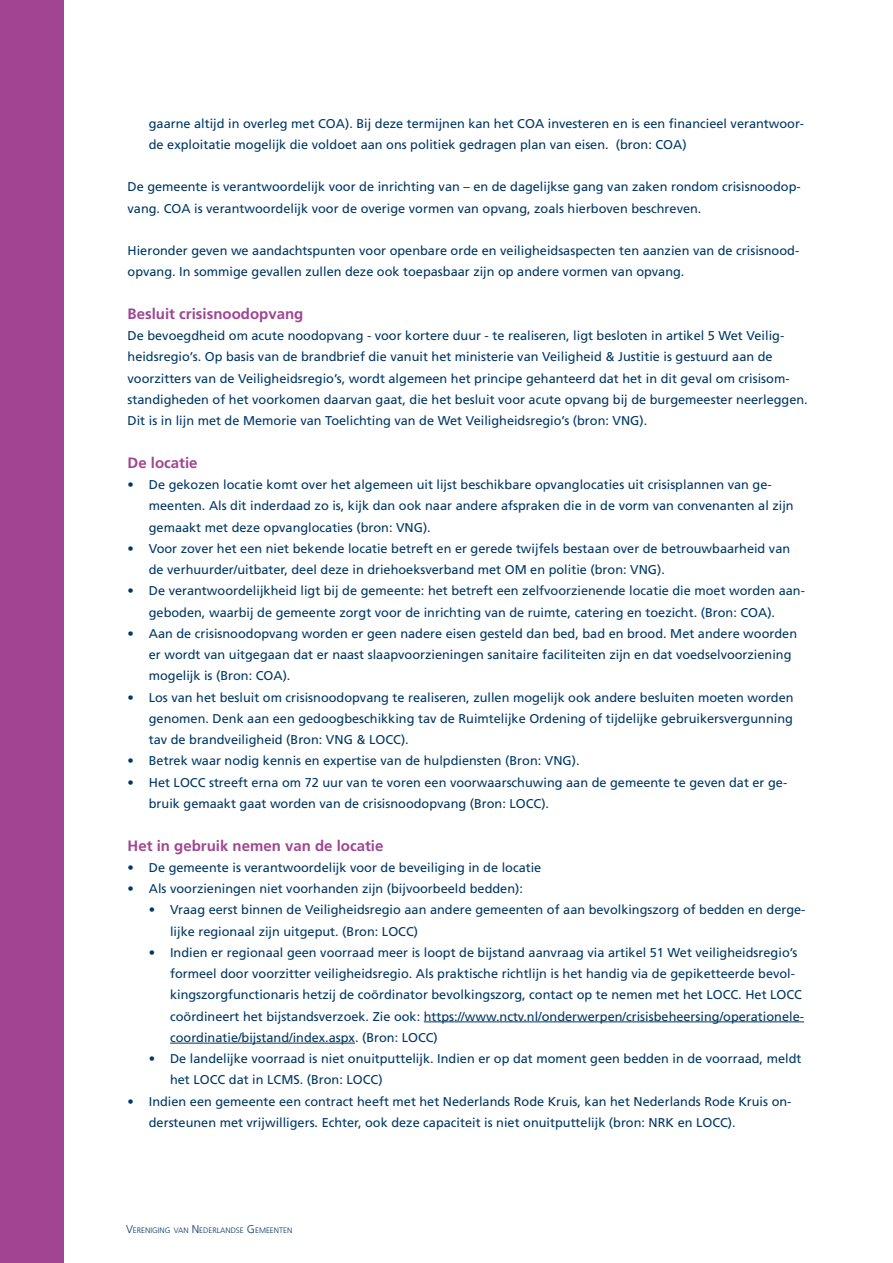
<style>
.page{position:relative;width:893px;height:1263px;background:#fff}
.page>*{position:absolute;margin:0;border:0;box-sizing:border-box;transform-origin:0 0}
._003_Tussenkop_1___1{font:700 15px "Frutiger LT Std";color:#a14593}
._004_Broodtekst___8{font:12.75px/21.3px "Frutiger LT Std";color:#003865}
.t1{font:300 7.8px "Frutiger LT Std";color:#003865}
.s1{font-size:11.25px}
</style>
<div class="page">
<div style="left:0;top:0;width:64px;height:1263px;background:#a14593"></div>
<hr style="left:424px;top:1021px;width:380px;height:1px;background:#003865">
<hr style="left:170px;top:1043px;width:185px;height:1px;background:#003865">
<p class="_004_Broodtekst___8" style="left:149px;top:113px;width:657px">gaarne altijd in overleg met COA). Bij deze termijnen kan het COA investeren en is een financieel verantwoor&shy;de exploitatie mogelijk die voldoet aan ons politiek gedragen plan van eisen. (bron: COA)</p>
<p class="_004_Broodtekst___8" style="left:128px;top:176px;width:675px">De gemeente is verantwoordelijk voor de inrichting van – en de dagelijkse gang van zaken rondom crisisnoodop&shy;vang. COA is verantwoordelijk voor de overige vormen van opvang, zoals hierboven beschreven.</p>
<p class="_004_Broodtekst___8" style="left:128px;top:240px;width:673px">Hieronder geven we aandachtspunten voor openbare orde en veiligheidsaspecten ten aanzien van de crisisnood&shy;opvang. In sommige gevallen zullen deze ook toepasbaar zijn op andere vormen van opvang.</p>
<p class="_003_Tussenkop_1___1" style="left:128px;top:305px;width:177px">Besluit crisisnoodopvang</p>
<p class="_004_Broodtekst___8" style="left:128px;top:325px;width:682px">De bevoegdheid om acute noodopvang - voor kortere duur - te realiseren, ligt besloten in artikel 5 Wet Veilig&shy;heidsregio’s. Op basis van de brandbrief die vanuit het ministerie van Veiligheid &amp; Justitie is gestuurd aan de voorzitters van de Veiligheidsregio’s, wordt algemeen het principe gehanteerd dat het in dit geval om crisisom&shy;standigheden of het voorkomen daarvan gaat, die het besluit voor acute opvang bij de burgemeester neerleggen.<br>Dit is in lijn met de Memorie van Toelichting van de Wet Veiligheidsregio’s (bron: VNG).</p>
<p class="_003_Tussenkop_1___1" style="left:128px;top:454px;width:72px">De locatie</p>
<p class="_004_Broodtekst___8" style="left:149px;top:474px;width:646px;text-indent:-21px">• De gekozen locatie komt over het algemeen uit lijst beschikbare opvanglocaties uit crisisplannen van ge&shy;meenten. Als dit inderdaad zo is, kijk dan ook naar andere afspraken die in de vorm van convenanten al zijn gemaakt met deze opvanglocaties (bron: VNG).</p>
<p class="_004_Broodtekst___8" style="left:149px;top:538px;width:643px;text-indent:-21px">• Voor zover het een niet bekende locatie betreft en er gerede twijfels bestaan over de betrouwbaarheid van de verhuurder/uitbater, deel deze in driehoeksverband met OM en politie (bron: VNG).</p>
<p class="_004_Broodtekst___8" style="left:149px;top:580px;width:658px;text-indent:-21px">• De verantwoordelijkheid ligt bij de gemeente: het betreft een zelfvoorzienende locatie die moet worden aan&shy;geboden, waarbij de gemeente zorgt voor de inrichting van de ruimte, catering en toezicht. (Bron: COA).</p>
<p class="_004_Broodtekst___8" style="left:149px;top:623px;width:650px;text-indent:-21px">• Aan de crisisnoodopvang worden er geen nadere eisen gesteld dan bed, bad en brood. Met andere woorden er wordt van uitgegaan dat er naast slaapvoorzieningen sanitaire faciliteiten zijn en dat voedselvoorziening mogelijk is (Bron: COA).</p>
<p class="_004_Broodtekst___8" style="left:149px;top:687px;width:646px;text-align:justify;text-indent:-21px">• Los van het besluit om crisisnoodopvang te realiseren, zullen mogelijk ook andere besluiten moeten worden genomen. Denk aan een gedoogbeschikking tav de Ruimtelijke Ordening of tijdelijke gebruikersvergunning tav de brandveiligheid (Bron: VNG &amp; LOCC).</p>
<p class="_004_Broodtekst___8" style="left:128px;top:750px;width:454px">• Betrek waar nodig kennis en expertise van de hulpdiensten (Bron: VNG).</p>
<p class="_004_Broodtekst___8" style="left:149px;top:772px;width:640px;text-indent:-21px">• Het LOCC streeft erna om 72 uur van te voren een voorwaarschuwing aan de gemeente te geven dat er ge&shy;bruik gemaakt gaat worden van de crisisnoodopvang (Bron: LOCC).</p>
<p class="_003_Tussenkop_1___1" style="left:128px;top:836px;width:257px">Het in gebruik nemen van de locatie</p>
<p class="_004_Broodtekst___8" style="left:128px;top:857px;width:415px">• De gemeente is verantwoordelijk voor de beveiliging in de locatie</p>
<p class="_004_Broodtekst___8" style="left:128px;top:878px;width:397px">• Als voorzieningen niet voorhanden zijn (bijvoorbeeld bedden):</p>
<p class="_004_Broodtekst___8" style="left:170px;top:899px;width:637px;text-indent:-21px">• Vraag eerst binnen de Veiligheidsregio aan andere gemeenten of aan bevolkingszorg of bedden en derge&shy;lijke regionaal zijn uitgeput. (Bron: LOCC)</p>
<p class="_004_Broodtekst___8" style="left:170px;top:942px;width:635px;text-indent:-21px">• Indien er regionaal geen voorraad meer is loopt de bijstand aanvraag via artikel 51 Wet veiligheidsregio’s formeel door voorzitter veiligheidsregio. Als praktische richtlijn is het handig via de gepiketteerde bevol&shy;kingszorgfunctionaris hetzij de coördinator bevolkingszorg, contact op te nemen met het LOCC. Het LOCC coördineert het bijstandsverzoek. Zie ook: https://www.nctv.nl/onderwerpen/crisisbeheersing/operationele&shy;coordinatie/bijstand/index.aspx. (Bron: LOCC)</p>
<p class="_004_Broodtekst___8" style="left:170px;top:1048px;width:633px;text-indent:-21px">• De landelijke voorraad is niet onuitputtelijk. Indien er op dat moment geen bedden in de voorraad, meldt het LOCC dat in LCMS. (Bron: LOCC)</p>
<p class="_004_Broodtekst___8" style="left:149px;top:1090px;width:644px;text-indent:-21px">• Indien een gemeente een contract heeft met het Nederlands Rode Kruis, kan het Nederlands Rode Kruis on&shy;dersteunen met vrijwilligers. Echter, ook deze capaciteit is niet onuitputtelijk (bron: NRK en LOCC).</p>
<p class="t1" style="left:126px;top:1226px;width:168px"><span class="s1">V</span>ERENIGING VAN <span class="s1">N</span> EDERLANDSE <span class="s1">G</span> EMEENTEN</p>
</div>
